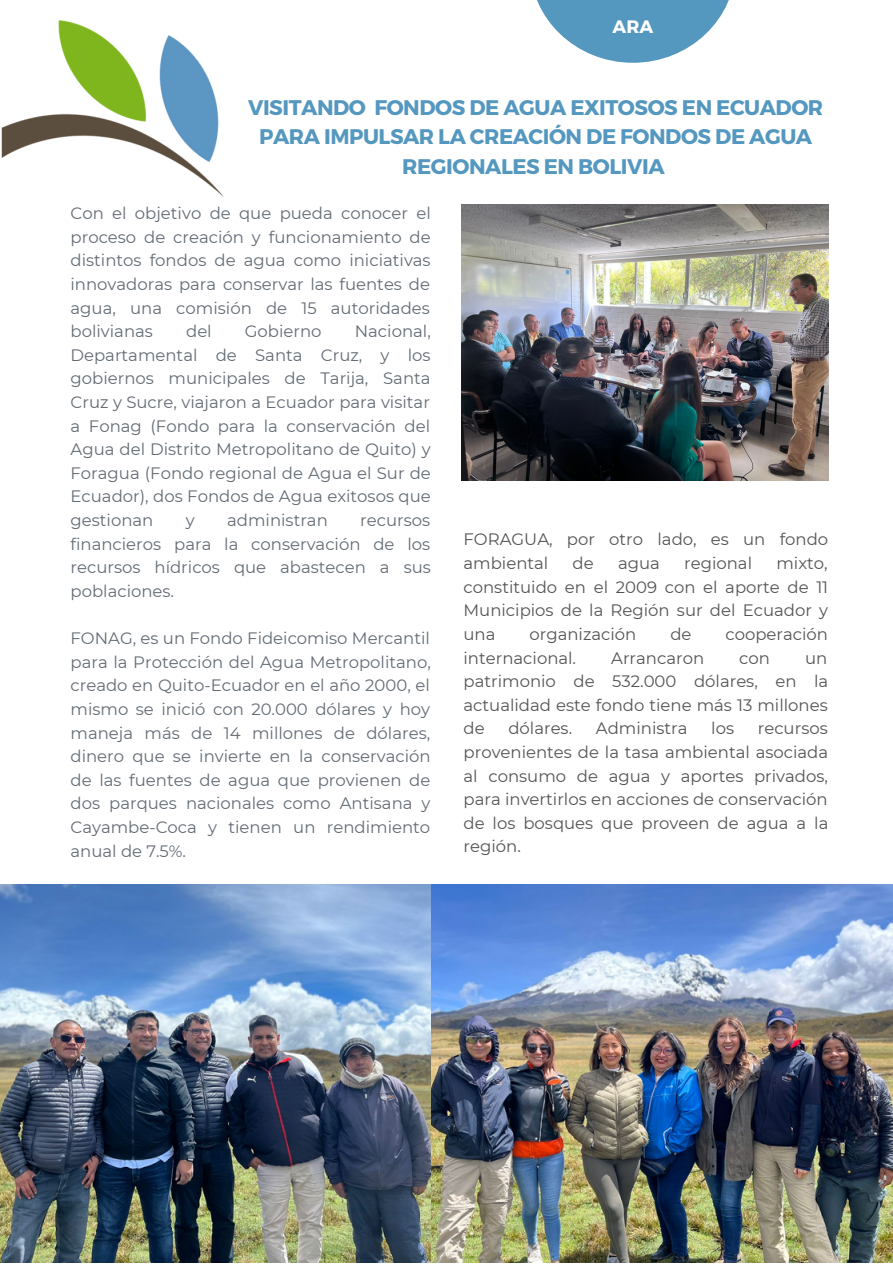
<style>
.page{position:relative;width:893px;height:1264px;background:#fff}
.page>*{position:absolute;margin:0;border:0;box-sizing:border-box;transform-origin:0 0}
.t1{font:700 21.15px/29.4px "Montserrat";letter-spacing:-.02em;color:#5497bf;text-align:center}
.t2{font:700 18px "Montserrat";color:#fff}
.t3{font:16.5px/23.5px "Montserrat";color:#636b74;text-align:justify}
.t4{font:16.5px/23.5px "Montserrat";color:#545454;text-align:justify}
</style>
<div class="page">
<img style="left:1px;top:20px;width:223px;height:177px">
<svg style="left:537px;top:0;width:192px;height:63px;fill:#5497bf"></svg>
<img style="left:431px;top:884px;width:461px;height:378px">
<img style="left:0;top:884px;width:431px;height:378px">
<img style="left:461px;top:205px;width:367px;height:275px">
<p class="t2" style="left:612px;top:15px;width:42px">ARA</p>
<p class="t1" style="left:248px;top:92px;width:576px">VISITANDO FONDOS DE AGUA EXITOSOS EN ECUADOR<br>PARA IMPULSAR LA CREACIÓN DE FONDOS DE AGUA<br>REGIONALES EN BOLIVIA</p>
<p class="t3" style="left:71px;top:201px;width:362px">Con el objetivo de que pueda conocer el proceso de creación y funcionamiento de distintos fondos de agua como iniciativas innovadoras para conservar las fuentes de agua, una comisión de 15 autoridades bolivianas</p>
<p class="t3" style="left:71px;top:319px;width:362px;text-indent:284px">Nacional, Departamental de Santa Cruz, y los gobiernos municipales de Tarija, Santa Cruz y Sucre, viajaron a Ecuador para visitar a Fonag (Fondo para la conservación del Agua del Distrito Metropolitano de Quito) y Foragua (Fondo regional de Agua el Sur de Ecuador), dos Fondos de Agua exitosos que gestionan</p>
<p class="t3" style="left:186px;top:319px;width:27px">del</p>
<p class="t3" style="left:245px;top:319px;width:78px">Gobierno</p>
<p class="t3" style="left:186px;top:508px;width:10px">y</p>
<p class="t3" style="left:227px;top:508px;width:102px">administran</p>
<p class="t3" style="left:71px;top:508px;width:362px;text-indent:290px">recursos financieros para la conservación de los recursos hídricos que abastecen a sus poblaciones.</p>
<p class="t3" style="left:71px;top:626px;width:362px">FONAG, es un Fondo Fideicomiso Mercantil para la Protección del Agua Metropolitano, creado en Quito-Ecuador en el año 2000, el mismo se inició con 20.000 dólares y hoy maneja más de 14 millones de dólares, dinero que se invierte en la conservación de las fuentes de agua que provienen de dos parques nacionales como Antisana y Cayambe-Coca y tienen un rendimiento anual de 7.5%.</p>
<p class="t4" style="left:463px;top:527px;width:366px">FORAGUA, por otro lado, es un fondo ambiental</p>
<p class="t4" style="left:463px;top:551px;width:366px;text-indent:313px">mixto, constituido en el 2009 con el aporte de 11<br>Municipios de la Región sur del Ecuador y una</p>
<p class="t4" style="left:572px;top:551px;width:23px">de</p>
<p class="t4" style="left:618px;top:551px;width:43px">agua</p>
<p class="t4" style="left:684px;top:551px;width:69px">regional</p>
<p class="t4" style="left:529px;top:622px;width:108px">organización</p>
<p class="t4" style="left:670px;top:622px;width:23px">de</p>
<p class="t4" style="left:725px;top:622px;width:104px">cooperación</p>
<p class="t4" style="left:463px;top:646px;width:114px">internacional.</p>
<p class="t4" style="left:611px;top:646px;width:94px">Arrancaron</p>
<p class="t4" style="left:739px;top:646px;width:32px">con</p>
<p class="t4" style="left:463px;top:646px;width:366px;text-indent:341px">un patrimonio de 532.000 dólares, en la actualidad este fondo tiene más 13 millones de</p>
<p class="t4" style="left:508px;top:716px;width:65px">dólares.</p>
<p class="t4" style="left:596px;top:716px;width:93px">Administra</p>
<p class="t4" style="left:711px;top:716px;width:24px">los</p>
<p class="t4" style="left:463px;top:716px;width:366px;text-indent:294px">recursos provenientes de la tasa ambiental asociada al consumo de agua y aportes privados, para invertirlos en acciones de conservación de los bosques que proveen de agua a la región.</p>
</div>
